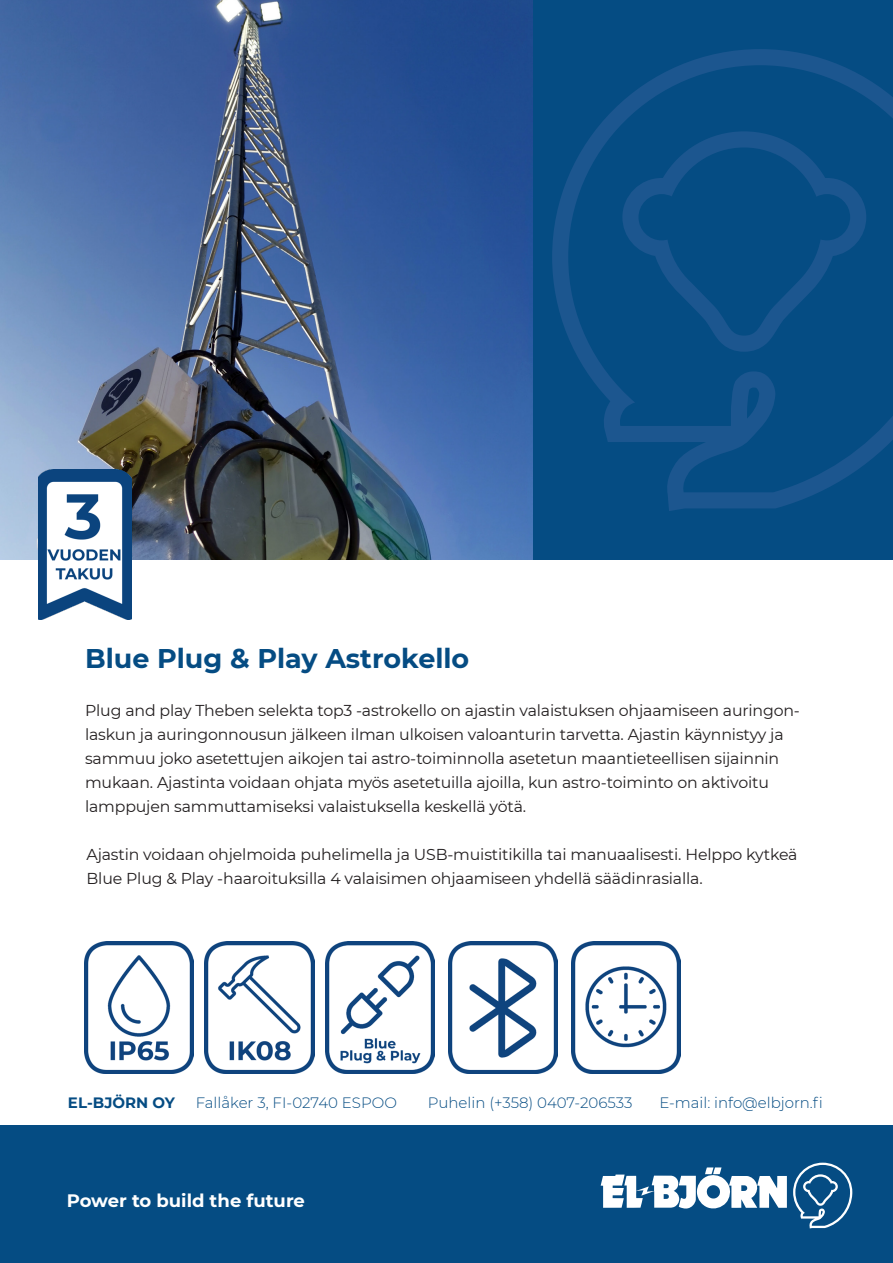
<style>
.page{position:relative;width:893px;height:1263px;background:#fff}
.page>*{position:absolute;margin:0;border:0;box-sizing:border-box;transform-origin:0 0}
.t1{font:700 27px "Montserrat";color:#054c83}
.t2{font:700 18px "Montserrat";color:#fff}
.t3{font:15.75px/24px "Montserrat";letter-spacing:-.01em;color:#231f20}
.t4{font:300 15px "Montserrat";color:#054c83}
.t5{font:700 15px "Montserrat";color:#054c83}
</style>
<div class="page">
<div style="left:0;top:1126px;width:893px;height:137px;background:#054c83"></div>
<svg style="left:601px;top:1167px;width:186px;height:42px"></svg>
<svg style="left:793px;top:1163px;width:59px;height:65px"></svg>
<div style="left:533px;top:0;width:360px;height:559px;background:#054c83"></div>
<svg style="left:552px;top:49px;width:341px;height:462px"></svg>
<svg style="left:622px;top:131px;width:244px;height:221px"></svg>
<img style="left:205px;top:942px;width:109px;height:131px">
<img style="left:325px;top:942px;width:109px;height:131px">
<img style="left:85px;top:942px;width:109px;height:131px">
<img style="left:448px;top:942px;width:109px;height:131px">
<img style="left:0;top:0;width:533px;height:559px">
<img style="left:38px;top:469px;width:93px;height:151px">
<img style="left:572px;top:942px;width:109px;height:131px">
<p class="t1" style="left:85px;top:639px;width:386px">Blue Plug &amp; Play Astrokello</p>
<p class="t3" style="left:85px;top:698px;width:716px">Plug and play Theben selekta top3 -astrokello on ajastin valaistuksen ohjaamiseen auringon&shy;laskun ja auringonnousun jälkeen ilman ulkoisen valoanturin tarvetta. Ajastin käynnistyy ja sammuu joko asetettujen aikojen tai astro-toiminnolla asetetun maantieteellisen sijainnin mukaan. Ajastinta voidaan ohjata myös asetetuilla ajoilla, kun astro-toiminto on aktivoitu</p>
<p class="t3" style="left:85px;top:794px;width:443px">lamppujen sammuttamiseksi valaistuksella keskellä yötä.</p>
<p class="t3" style="left:87px;top:842px;width:712px">Ajastin voidaan ohjelmoida puhelimella ja USB-muistitikilla tai manuaalisesti. Helppo kytkeä<br>Blue Plug &amp; Play -haaroituksilla 4 valaisimen ohjaamiseen yhdellä säädinrasialla.</p>
<p class="t5" style="left:68px;top:1092px;width:108px">EL-BJÖRN OY</p>
<p class="t4" style="left:196px;top:1093px;width:203px">Fallåker 3, FI-02740 ESPOO</p>
<p class="t4" style="left:428px;top:1093px;width:206px">Puhelin (+358) 0407-206533</p>
<p class="t4" style="left:659px;top:1093px;width:165px">E-mail: info@elbjorn.fi</p>
<p class="t2" style="left:67px;top:1188px;width:240px">Power to build the future</p>
</div>
